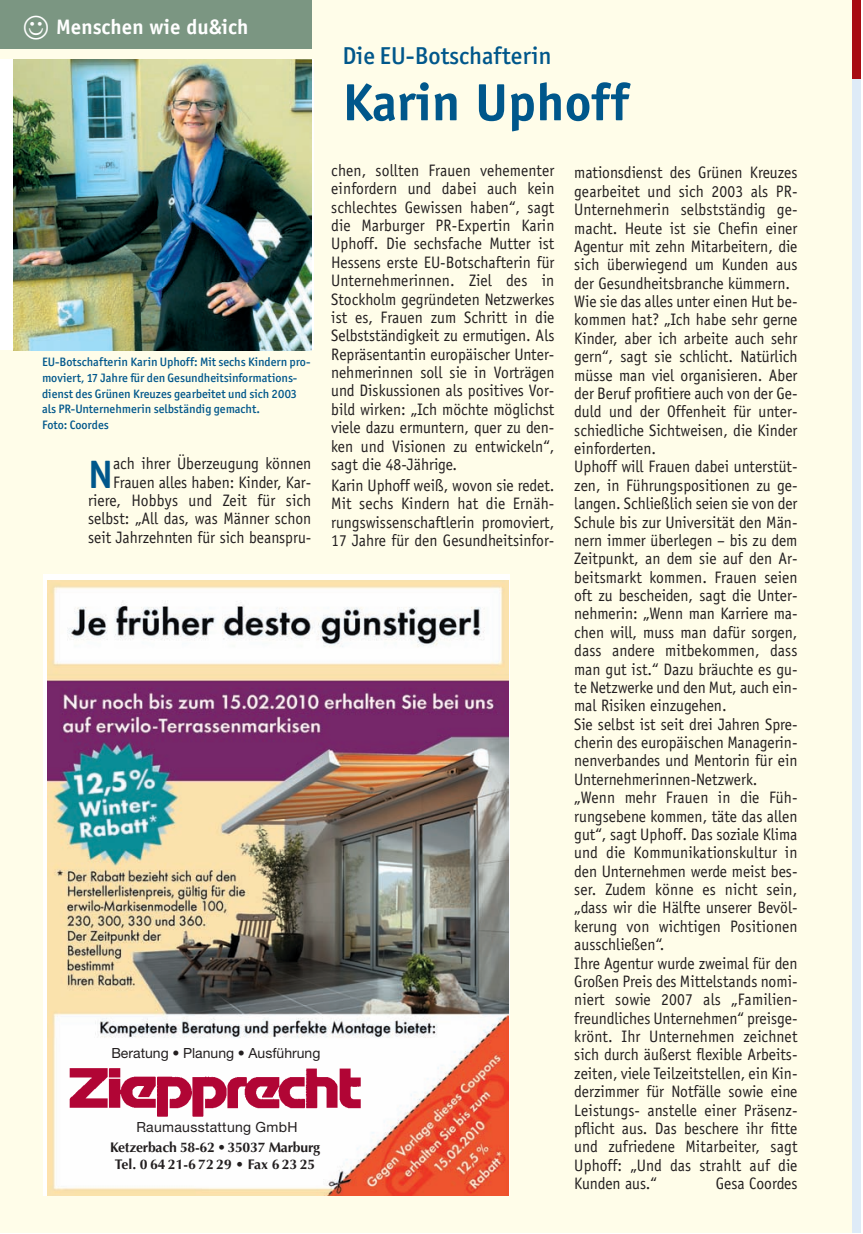
<style>
.page{position:relative;width:863px;height:1234px;background:#fff}
.page>*{position:absolute;margin:0;border:0;box-sizing:border-box;transform-origin:0 0}
.t1{font:700 52.5px "Officina Sans";color:#00578b}
.t2{font:700 39.73px "Officina Sans";color:#00578b}
.t3{font:500 24.5px "Officina San ITC";color:#00578b}
.t4{font:700 21px "Officina Sans";color:#fff}
.t5{font:16.62px/18.4px "Officina Sans";color:#231f20;text-align:justify;scale:.94 1}
.t6{font:700 14px/20.3px "Optima";letter-spacing:-.015em;color:#231f20;text-align:center}
.t7{font:14px "Helvetica Neue";color:#231f20}
.t8{font:500 12.25px/15.8px "Officina San ITC";color:#00578b}
.s1{font-family:"Helvetica Neue";font-weight:400}
</style>
<div class="page">
<div style="left:0;top:0;width:852px;height:1232px;background:#fffde9"></div>
<div style="left:0;top:59px;width:314px;height:291px;background:#fff"></div>
<img style="left:13px;top:59px;width:298px;height:291px">
<div style="left:852px;top:0;width:9px;height:1232px;background:#deebf7"></div>
<div style="left:852px;top:0;width:9px;height:78px;background:#a70b12"></div>
<img style="left:47px;top:580px;width:462px;height:615px">
<img style="left:69px;top:1066px;width:292px;height:51px">
<div style="left:0;top:0;width:311px;height:48px;background:#7b9682"></div>
<p class="t4" style="left:23px;top:19px;width:227px">☺ Menschen wie du&amp;ich</p>
<p class="t3" style="left:342px;top:46px;width:210px">Die EU-Botschafterin</p>
<p class="t1" style="left:342px;top:82px;width:288px">Karin Uphoff</p>
<p class="t8" style="left:42px;top:355px;width:270px">EU-Botschafterin Karin Uphoff: Mit sechs Kindern pro&shy;moviert, 17 Jahre für den Gesundheitsinformations&shy;dienst des Grünen Kreuzes gearbeitet und sich 2003 als PR-Unternehmerin selbständig gemacht.<br>Foto: Coordes</p>
<p class="t5" style="left:88px;top:456px;width:239px;text-align:right">ach ihrer Überzeugung können<br>Frauen alles haben: Kinder, Kar&shy;riere, Hobbys und Zeit für sich selbst: „All das, was Männer schon seit Jahrzehnten für sich beanspru-</p>
<p class="t2" style="left:88px;top:459px;width:27px">N</p>
<p class="t5" style="left:331px;top:163px;width:239px">chen, sollten Frauen vehementer einfordern und dabei auch kein schlechtes Gewissen haben“, sagt die Marburger PR-Expertin Karin Uphoff. Die sechsfache Mutter ist Hessens erste EU-Botschafterin für Unternehmerinnen. Ziel des in Stockholm gegründeten Netzwerkes ist es, Frauen zum Schritt in die Selbstständigkeit zu ermutigen. Als Repräsentantin europäischer Unter&shy;nehmerinnen soll sie in Vorträgen und Diskussionen als positives Vor&shy;bild wirken: „Ich möchte möglichst viele dazu ermuntern, quer zu den&shy;ken und Visionen zu entwickeln“, sagt die 48-Jährige.</p>
<p class="t5" style="left:331px;top:477px;width:239px">Karin Uphoff weiß, wovon sie redet.<br>Mit sechs Kindern hat die Ernäh&shy;rungswissenschaftlerin promoviert, 17 Jahre für den Gesundheitsinfor-</p>
<p class="t7" style="left:111px;top:1048px;width:210px">Beratung • Planung • Ausführung</p>
<p class="t6" style="left:110px;top:1118px;width:212px"><span class="s1">Raumausstattung GmbH<br></span>Ketzerbach 58-62 •35037 Marburg</p>
<p class="t6" style="left:115px;top:1155px;width:202px">Tel. 0 64 21-6 72 29 • Fax 6 23 25</p>
<p class="t5" style="left:574px;top:165px;width:239px;text-align:left">mationsdienst des Grünen Kreuzes gearbeitet und sich 2003 als PR-<br>Unternehmerin selbstständig ge&shy;macht. Heute ist sie Chefin einer<br>Agentur mit zehn Mitarbeitern, die sich überwiegend um Kunden aus der Gesundheitsbranche kümmern.<br>Wie sie das alles unter einen Hut be&shy;kommen hat? „Ich habe sehr gerne<br>Kinder, aber ich arbeite auch sehr gern“, sagt sie schlicht. Natürlich müsse man viel organisieren. Aber der Beruf profitiere auch von der Ge&shy;duld und der Offenheit für unter&shy;schiedliche Sichtweisen, die Kinder einforderten.<br>Uphoff will Frauen dabei unterstüt&shy;zen, in Führungspositionen zu ge&shy;langen. Schließlich seien sie von der<br>Schule bis zur Universität den Män&shy;nern immer überlegen – bis zu dem<br>Zeitpunkt, an dem sie auf den Ar&shy;beitsmarkt kommen. Frauen seien oft zu bescheiden, sagt die Unter&shy;nehmerin: „Wenn man Karriere ma&shy;chen will, muss man dafür sorgen, dass andere mitbekommen, dass man gut ist.“ Dazu bräuchte es gu&shy;te Netzwerke und den Mut, auch ein&shy;mal Risiken einzugehen.<br>Sie selbst ist seit drei Jahren Spre&shy;cherin des europäischen Managerin&shy;nenverbandes und Mentorin für ein<br>Unternehmerinnen-Netzwerk. „Wenn mehr Frauen in die Füh&shy;rungsebene kommen, täte das allen gut“, sagt Uphoff. Das soziale Klima und die Kommunikationskultur in den Unternehmen werde meist bes&shy;ser. Zudem könne es nicht sein, „dass wir die Hälfte unserer Bevöl&shy;kerung von wichtigen Positionen ausschließen“.<br>Ihre Agentur wurde zweimal für den<br>Großen Preis des Mittelstands nomi&shy;niert sowie 2007 als „Familien&shy;freundliches Unternehmen“ preisge&shy;krönt. Ihr Unternehmen zeichnet sich durch äußerst flexible Arbeits&shy;zeiten, viele Teilzeitstellen, ein Kin&shy;derzimmer für Notfälle sowie eine<br>Leistungs- anstelle einer Präsenz&shy;pflicht aus. Das beschere ihr fitte und zufriedene Mitarbeiter, sagt<br>Uphoff: „Und das strahlt auf die<br>Kunden aus.“</p>
<p class="t5" style="left:716px;top:1175px;width:88px">Gesa Coordes</p>
</div>
